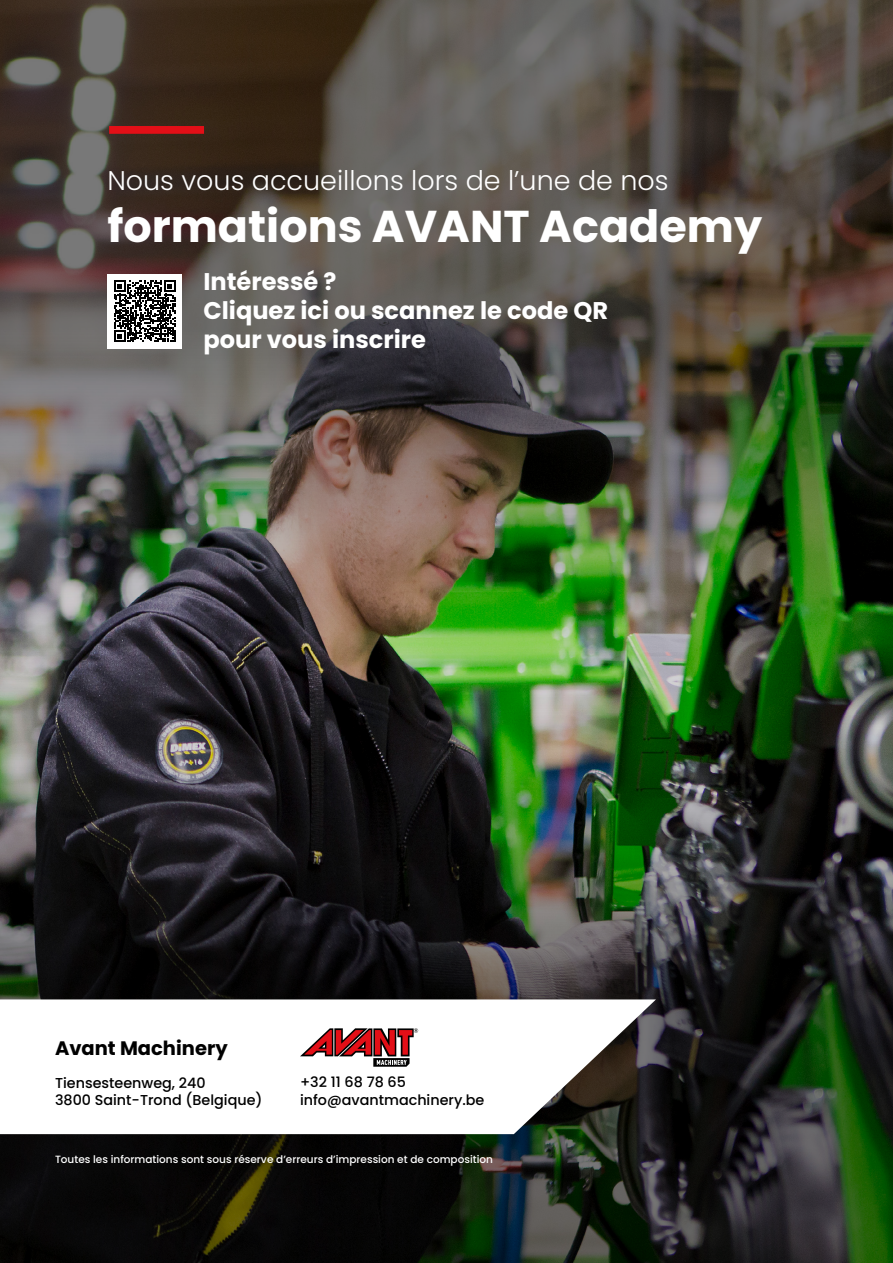
<style>
.page{position:relative;width:893px;height:1263px;background:#fff}
.page>*{position:absolute;margin:0;border:0;box-sizing:border-box;transform-origin:0 0}
.t1{font:700 44.55px "Poppins";color:#fff}
.t2{font:300 27px "Poppins";color:#fff}
.t3{font:700 24.15px/29px "Poppins";color:#fff}
.t4{font:700 19.5px "Poppins";color:#000}
.t5{font:500 14.4px/17.2px "Poppins";color:#000}
.t6{font:500 10.5px "Poppins";color:#fff}
</style>
<div class="page">
<img style="left:0;top:0;width:893px;height:638px">
<img style="left:0;top:638px;width:893px;height:625px">
<svg style="left:0;top:999px;width:656px;height:135px"></svg>
<svg style="left:300px;top:1028px;width:118px;height:39px"></svg>
<div style="left:109px;top:126px;width:95px;height:8px;background:#e30f17"></div>
<div style="left:107px;top:274px;width:75px;height:74px;background:#fff"></div>
<svg style="left:114px;top:280px;width:61px;height:62px"></svg>
<h2 class="t2" style="left:107px;top:165px;width:563px">Nous vous accueillons lors de l’une de nos</h2>
<h1 class="t1" style="left:107px;top:200px;width:656px">formations AVANT Academy</h1>
<h3 class="t3" style="left:203px;top:267px;width:406px">Intéressé ?<br>Cliquez ici ou scannez le code QR pour vous inscrire</h3>
<h3 class="t4" style="left:55px;top:1037px;width:174px">Avant Machinery</h3>
<p class="t5" style="left:55px;top:1074px;width:209px">Tiensesteenweg, 240<br>3800 Saint-Trond (Belgique)</p>
<p class="t5" style="left:300px;top:1074px;width:186px">+32 11 68 78 65 info@avantmachinery.be</p>
<p class="t6" style="left:55px;top:1153px;width:440px">Toutes les informations sont sous réserve d’erreurs d’impression et de composition</p>
</div>
